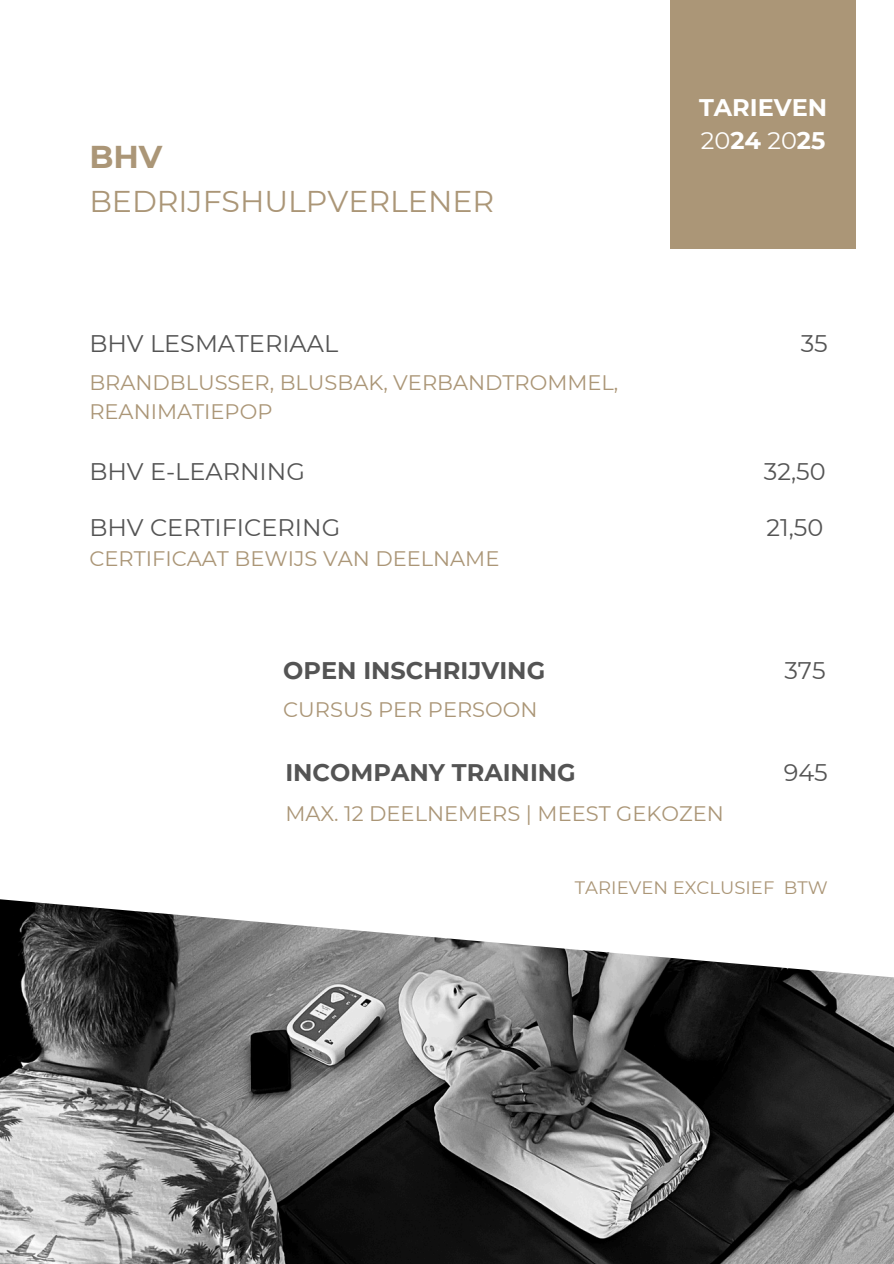
<style>
.page{position:relative;width:894px;height:1264px;background:#fff}
.page>*{position:absolute;margin:0;border:0;box-sizing:border-box;transform-origin:0 0}
.t1{font:700 31.5px "Montserrat";color:#ab9677}
.t2{font:30px "Montserrat";color:#ab9677}
.t3{font:24px "Montserrat";color:#545454}
.t4{font:700 24px "Montserrat";color:#545454}
.t5{font:700 24px/32.7px "Montserrat";color:#fff}
.t6{font:21px/29.2px "Montserrat";color:#ab9677}
.t7{font:18px "Montserrat";color:#ab9677}
.s1{font-weight:400}
</style>
<div class="page">
<div style="left:670px;top:0;width:185px;height:249px;background:#ab9677"></div>
<img style="left:0;top:899px;width:893px;height:364px">
<h3 class="t1" style="left:89px;top:137px;width:75px">BHV</h3>
<h3 class="t2" style="left:89px;top:183px;width:406px">BEDRIJFSHULPVERLENER</h3>
<h1 class="t5" style="left:698px;top:91px;width:130px">TARIEVEN<br><span class="s1">20</span>24 <span class="s1">20</span>25</h1>
<h3 class="t3" style="left:89px;top:329px;width:250px">BHV LESMATERIAAL</h3>
<h3 class="t3" style="left:800px;top:329px;width:29px">35</h3>
<h2 class="t6" style="left:89px;top:368px;width:530px">BRANDBLUSSER, BLUSBAK, VERBANDTROMMEL,<br>REANIMATIEPOP</h2>
<p class="t3" style="left:89px;top:456px;width:217px">BHV E-LEARNING</p>
<h4 class="t3" style="left:763px;top:457px;width:63px">32,50</h4>
<h4 class="t3" style="left:89px;top:513px;width:252px">BHV CERTIFICERING</h4>
<h4 class="t6" style="left:89px;top:544px;width:411px">CERTIFICAAT BEWIJS VAN DEELNAME</h4>
<h3 class="t3" style="left:766px;top:513px;width:58px">21,50</h3>
<h4 class="t4" style="left:283px;top:655px;width:263px">OPEN INSCHRIJVING</h4>
<p class="t3" style="left:784px;top:655px;width:43px">375</p>
<p class="t6" style="left:283px;top:694px;width:256px">CURSUS PER PERSOON</p>
<h2 class="t4" style="left:285px;top:757px;width:292px">INCOMPANY TRAINING</h2>
<h3 class="t3" style="left:783px;top:757px;width:46px">945</h3>
<h4 class="t6" style="left:285px;top:798px;width:440px">MAX. 12 DEELNEMERS | MEEST GEKOZEN</h4>
<h3 class="t7" style="left:575px;top:877px;width:254px">TARIEVEN EXCLUSIEF BTW</h3>
</div>
